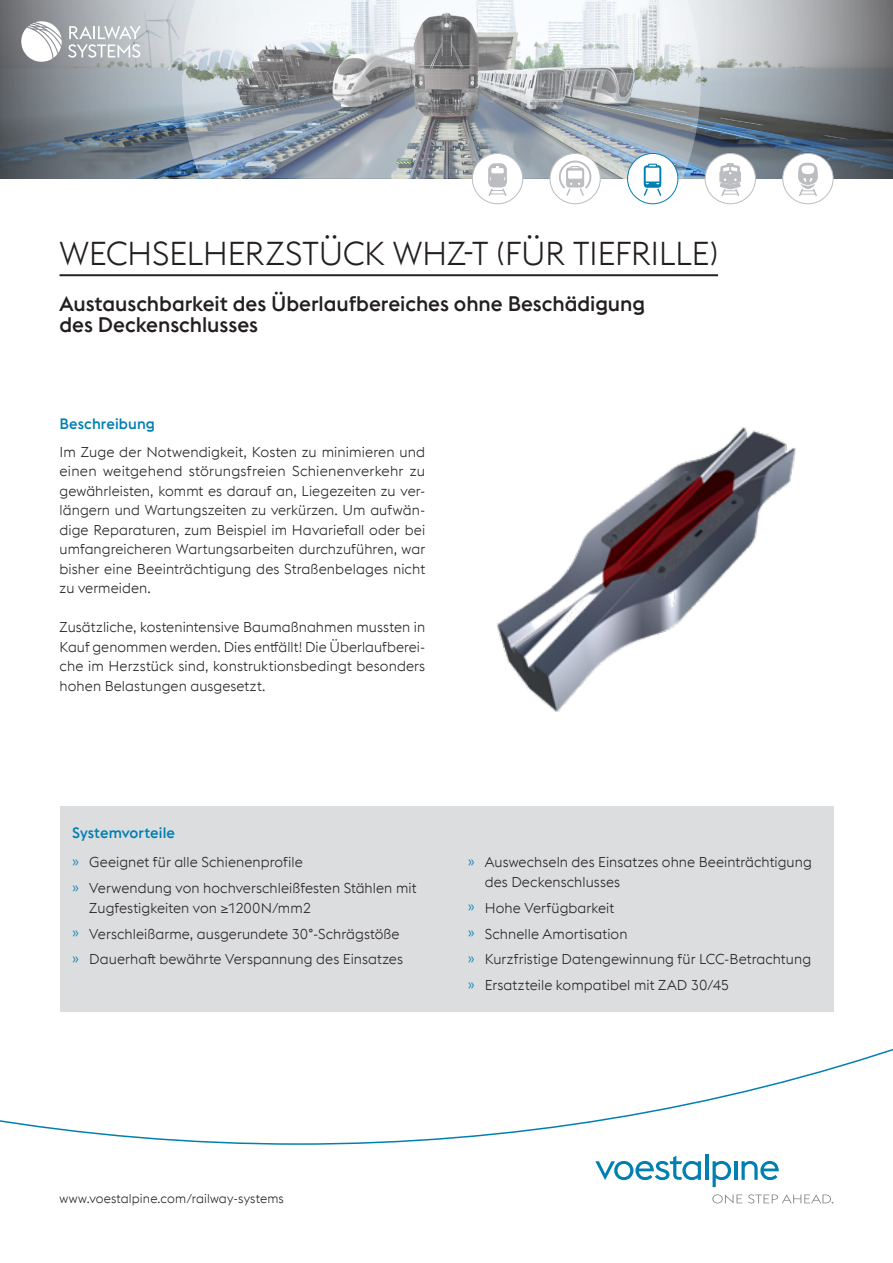
<style>
.page{position:relative;width:893px;height:1263px;background:#fff}
.page>*{position:absolute;margin:0;border:0;box-sizing:border-box;transform-origin:0 0}
.HL-1-schwarz{font:300 33px "voestalpine";letter-spacing:-.01em;color:#231f20}
.Sub-HL-1{font:500 21px/21px "voestalpine";letter-spacing:-.005em;color:#231f20}
.Sub-HL-2-boe-Spalten{font:500 15px "voestalpine";letter-spacing:.005em;color:#007fb1}
.Sub-HL-2-boe{font:500 15px "voestalpine";letter-spacing:.005em;color:#007fb1}
.Copy{font:300 14.25px/19.5px "voestalpine";letter-spacing:.005em;color:#231f20;text-align:justify}
.t1{font:300 12.75px "voestalpine";letter-spacing:.01em;color:#231f20}
.s1{color:#007fb1}
</style>
<div class="page">
<svg style="left:0;top:1048px;width:893px;height:97px"></svg>
<svg style="left:595px;top:1156px;width:106px;height:24px"></svg>
<hr style="left:705px;top:1154px;width:3px;height:26px;background:#007fb1">
<svg style="left:713px;top:1161px;width:18px;height:26px"></svg>
<hr style="left:734px;top:1161px;width:3px;height:19px;background:#007fb1">
<svg style="left:741px;top:1161px;width:38px;height:19px"></svg>
<svg style="left:712px;top:1194px;width:30px;height:9px"></svg>
<svg style="left:748px;top:1194px;width:85px;height:9px"></svg>
<svg style="left:0;top:0;width:182px;height:179px;background:#848e96"></svg>
<svg style="left:701px;top:0;width:192px;height:179px;background:#8a9298"></svg>
<svg style="left:21px;top:21px;width:41px;height:41px"></svg>
<svg style="left:68px;top:26px;width:73px;height:32px"></svg>
<svg style="left:182px;top:0;width:519px;height:179px"></svg>
<hr style="left:60px;top:274px;width:658px;height:2px;background:#231f20">
<img style="left:496px;top:427px;width:300px;height:285px">
<div style="left:60px;top:806px;width:773px;height:206px;background:#dcdddf"></div>
<div style="left:472px;top:153px;width:51px;height:51px;background:#fff;border-radius:50%"></div>
<div style="left:472px;top:153px;width:51px;height:51px;border:1px solid #bcbdc0;border-radius:50%"></div>
<svg style="left:488px;top:163px;width:19px;height:33px"></svg>
<div style="left:550px;top:153px;width:50px;height:51px;background:#fff;border-radius:50%"></div>
<div style="left:550px;top:153px;width:51px;height:51px;border:1px solid #bcbdc0;border-radius:50%"></div>
<svg style="left:558px;top:160px;width:34px;height:37px"></svg>
<div style="left:705px;top:153px;width:50px;height:51px;background:#fff;border-radius:50%"></div>
<div style="left:705px;top:153px;width:51px;height:51px;border:1px solid #bcbdc0;border-radius:50%"></div>
<svg style="left:720px;top:163px;width:21px;height:33px"></svg>
<div style="left:783px;top:153px;width:50px;height:51px;background:#fff;border-radius:50%"></div>
<div style="left:782px;top:153px;width:51px;height:51px;border:1px solid #bcbdc0;border-radius:50%"></div>
<svg style="left:798px;top:162px;width:20px;height:34px"></svg>
<div style="left:628px;top:153px;width:50px;height:51px;background:#fff;border-radius:50%"></div>
<div style="left:627px;top:153px;width:51px;height:51px;border:1px solid #007fb1;border-radius:50%"></div>
<svg style="left:643px;top:164px;width:19px;height:32px"></svg>
<p class="HL-1-schwarz" style="left:60px;top:234px;width:660px">WECHSELHERZSTÜCK WHZ-T (FÜR TIEFRILLE)</p>
<p class="Sub-HL-1" style="left:60px;top:293px;width:587px">Austauschbarkeit des Überlaufbereiches ohne Beschädigung des Deckenschlusses</p>
<p class="Sub-HL-2-boe" style="left:60px;top:414px;width:97px">Beschreibung</p>
<p class="Copy" style="left:60px;top:442px;width:367px">Im Zuge der Notwendigkeit, Kosten zu minimieren und einen weitgehend störungsfreien Schienenverkehr zu gewährleisten, kommt es darauf an, Liegezeiten zu ver&shy;längern und Wartungszeiten zu verkürzen. Um aufwän&shy;dige Reparaturen, zum Beispiel im Havariefall oder bei umfangreicheren Wartungsarbeiten durchzuführen, war bisher eine Beeinträchtigung des Straßenbelages nicht zu vermeiden.</p>
<p class="Copy" style="left:60px;top:618px;width:367px">Zusätzliche, kostenintensive Baumaßnahmen mussten in Kauf genommen werden. Dies entfällt! Die Überlaufberei&shy;che im Herzstück sind, konstruktionsbedingt besonders hohen Belastungen ausgesetzt.</p>
<p class="Sub-HL-2-boe-Spalten" style="left:72px;top:823px;width:104px">Systemvorteile</p>
<p class="Copy" style="left:72px;top:852px;width:232px"><span class="s1">»</span> Geeignet für alle Schienenprofile</p>
<p class="Copy" style="left:89px;top:878px;width:329px;text-indent:-17px"><span class="s1">»</span> Verwendung von hochverschleißfesten Stählen mit<br>Zugfestigkeiten von ≥1200N/mm2</p>
<p class="Copy" style="left:72px;top:924px;width:329px"><span class="s1">»</span> Verschleißarme, ausgerundete 30°-Schrägstöße</p>
<p class="Copy" style="left:72px;top:950px;width:332px"><span class="s1">»</span> Dauerhaft bewährte Verspannung des Einsatzes</p>
<p class="Copy" style="left:485px;top:852px;width:329px;text-indent:-17px"><span class="s1">»</span> Auswechseln des Einsatzes ohne Beeinträchtigung des Deckenschlusses</p>
<p class="Copy" style="left:468px;top:898px;width:148px"><span class="s1">»</span> Hohe Verfügbarkeit</p>
<p class="Copy" style="left:468px;top:924px;width:161px"><span class="s1">»</span> Schnelle Amortisation</p>
<p class="Copy" style="left:468px;top:950px;width:345px"><span class="s1">»</span> Kurzfristige Datengewinnung für LCC-Betrachtung</p>
<p class="Copy" style="left:468px;top:975px;width:263px"><span class="s1">»</span> Ersatzteile kompatibel mit ZAD 30/45</p>
<p class="t1" style="left:60px;top:1191px;width:226px">www.voestalpine.com/railway-systems</p>
</div>
